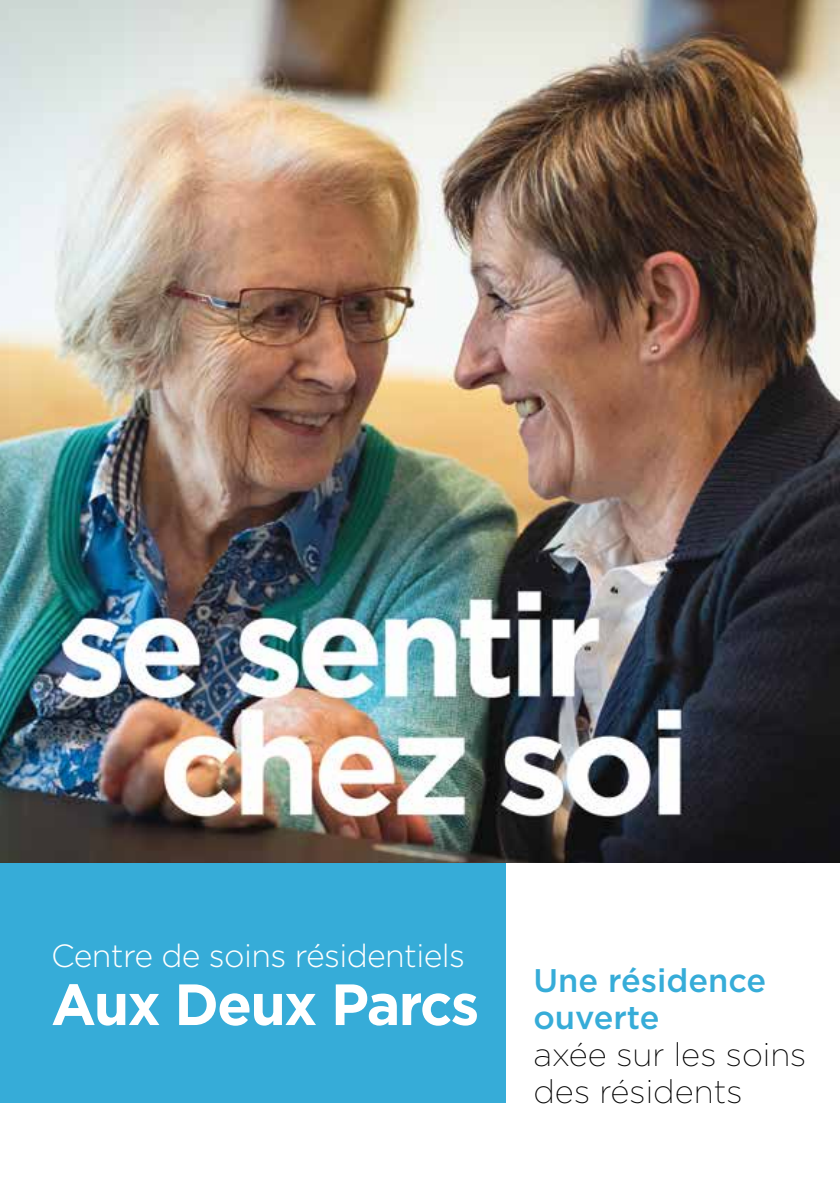
<style>
.page{position:relative;width:840px;height:1191px;background:#fff}
.page>*{position:absolute;margin:0;border:0;box-sizing:border-box;transform-origin:0 0}
.t1{font:700 58px "Gotham";letter-spacing:-.03em;color:#fff}
.t2{font:200 32.6px/37px "Gotham";color:#000}
.t3{font:500 32.6px/37px "Gotham";color:#36acd8}
.t4{font:300 32px "Gotham";letter-spacing:-.02em;color:#fff}
</style>
<div class="page">
<div style="left:0;top:863px;width:505px;height:240px;background:#36acd8"></div>
<img style="left:0;top:0;width:839px;height:863px">
<p class="t4" style="left:51px;top:935px;width:415px">Centre de soins résidentiels</p>
<h1 class="t1" style="left:51px;top:966px;width:429px">Aux Deux Parcs</h1>
<p class="t3" style="left:533px;top:961px;width:234px">Une résidence ouverte</p>
<p class="t2" style="left:533px;top:1035px;width:274px">axée sur les soins des résidents</p>
</div>
